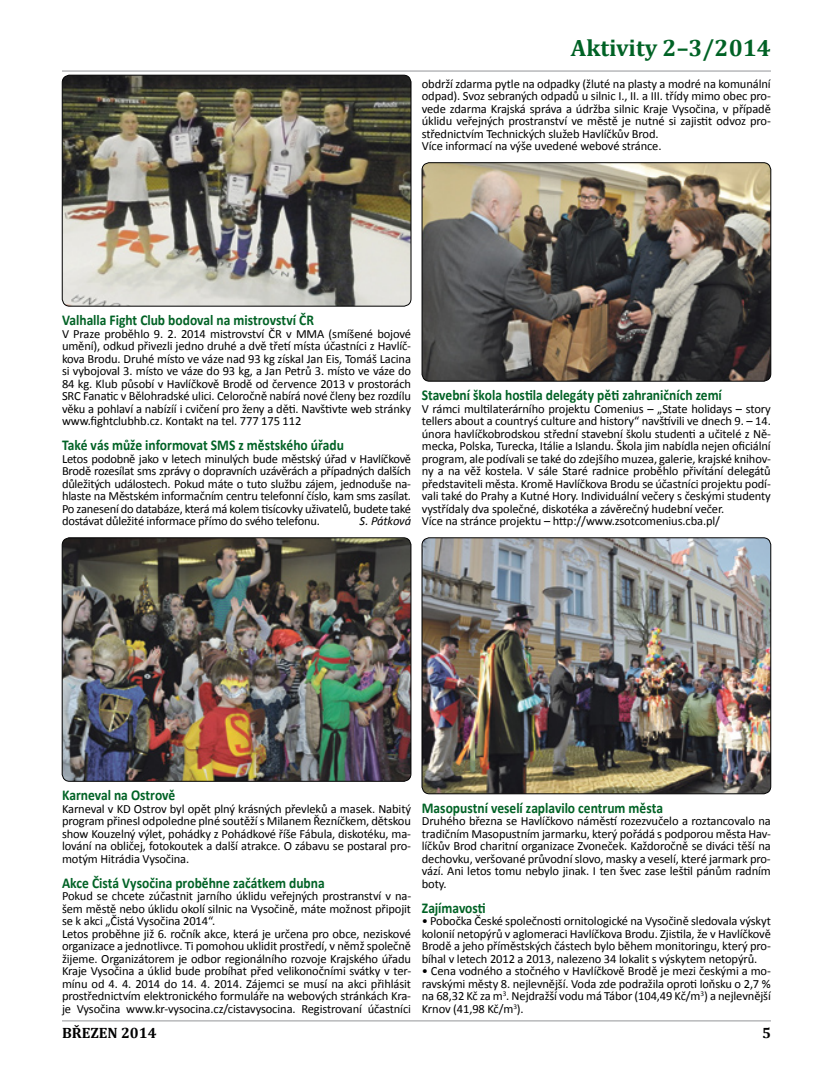
<style>
.page{position:relative;width:833px;height:1081px;background:#fff}
.page>*{position:absolute;margin:0;border:0;box-sizing:border-box;transform-origin:0 0}
.t1{font:700 23.75px "Cambria";color:#006225}
.t2{font:700 15px "Calibri";color:#006225;scale:.9 1}
.t3{font:700 15px "Cambria";color:#000}
.t4{font:12.5px/12.5px "Calibri";letter-spacing:-.01em;color:#000;text-align:justify}
.t5{font:italic 12.5px "Calibri";letter-spacing:-.015em;color:#000}
</style>
<div class="page">
<hr style="left:62px;top:71px;width:709px;height:1px;background:#939598">
<hr style="left:62px;top:1020px;width:709px;height:1px;background:#939598">
<img style="left:62px;top:75px;width:349px;height:231px">
<div style="left:62px;top:75px;width:349px;height:231px;border:1px solid #000;border-radius:8px"></div>
<img style="left:422px;top:163px;width:349px;height:218px">
<div style="left:422px;top:162px;width:349px;height:219px;border:1px solid #000;border-radius:8px"></div>
<img style="left:422px;top:538px;width:348px;height:256px">
<div style="left:422px;top:537px;width:349px;height:257px;border:1px solid #000;border-radius:8px"></div>
<img style="left:62px;top:538px;width:349px;height:243px">
<div style="left:62px;top:537px;width:349px;height:244px;border:1px solid #000;border-radius:8px"></div>
<h1 class="t1" style="left:571px;top:33px;width:201px">Aktivity 2–3/2014</h1>
<p class="t4" style="left:422px;top:77px;width:351px;text-align:left">obdrží zdarma pytle na odpadky (žluté na plasty a modré na komunální odpad). Svoz sebraných odpadů u silnic I., II. a III. třídy mimo obec pro&shy;vede zdarma Krajská správa a údržba silnic Kraje Vysočina, v případě úklidu veřejných prostranství ve městě je nutné si zajistit odvoz pro&shy;střednictvím Technických služeb Havlíčkův Brod.<br>Více informací na výše uvedené webové stránce.</p>
<p class="t2" style="left:62px;top:311px;width:281px">Valhalla Fight Club bodoval na mistrovství ČR</p>
<p class="t4" style="left:62px;top:327px;width:351px">V Praze proběhlo 9. 2. 2014 mistrovství ČR v MMA (smíšené bojové umění), odkud přivezli jedno druhé a dvě třetí místa účastníci z Havlíč&shy;kova Brodu. Druhé místo ve váze nad 93 kg získal Jan Eis, Tomáš Lacina si vybojoval 3. místo ve váze do 93 kg, a Jan Petrů 3. místo ve váze do 84 kg. Klub působí v Havlíčkově Brodě od července 2013 v prostorách SRC Fanatic v Bělohradské ulici. Celoročně nabírá nové členy bez rozdílu věku a pohlaví a nabízíí i cvičení pro ženy a děti. Navštivte web stránky www.fightclubhb.cz. Kontakt na tel. 777 175 112</p>
<p class="t2" style="left:62px;top:436px;width:315px">Také vás může informovat SMS z městského úřadu</p>
<p class="t4" style="left:62px;top:452px;width:351px">Letos podobně jako v letech minulých bude městský úřad v Havlíčkově Brodě rozesílat sms zprávy o dopravních uzávěrách a případných dalších důležitých událostech. Pokud máte o tuto službu zájem, jednoduše na&shy;hlaste na Městském informačním centru telefonní číslo, kam sms zasílat.<br>Po zanesení do databáze, která má kolem tisícovky uživatelů, budete také dostávat důležité informace přímo do svého telefonu.</p>
<p class="t5" style="left:359px;top:513px;width:53px">S. Pátková</p>
<p class="t2" style="left:422px;top:386px;width:335px">Stavební škola hostila delegáty pěti zahraničních zemí</p>
<p class="t4" style="left:422px;top:402px;width:351px;text-align:left">V rámci multilaterárního projektu Comenius – „State holidays – story tellers about a countryś culture and history“ navštívili ve dnech 9. – 14. února havlíčkobrodskou střední stavební školu studenti a učitelé z Ně&shy;mecka, Polska, Turecka, Itálie a Islandu. Škola jim nabídla nejen oficiální program, ale podívali se také do zdejšího muzea, galerie, krajské knihov&shy;ny a na věž kostela. V sále Staré radnice proběhlo přivítání delegátů představiteli města. Kromě Havlíčkova Brodu se účastníci projektu podí&shy;vali také do Prahy a Kutné Hory. Individuální večery s českými studenty vystřídaly dva společné, diskotéka a závěrečný hudební večer.<br>Více na stránce projektu – http://www.zsotcomenius.cba.pl/</p>
<p class="t2" style="left:62px;top:786px;width:127px">Karneval na Ostrově</p>
<p class="t4" style="left:62px;top:802px;width:350px">Karneval v KD Ostrov byl opět plný krásných převleků a masek. Nabitý program přinesl odpoledne plné soutěží s Milanem Řezníčkem, dětskou show Kouzelný výlet, pohádky z Pohádkové říše Fábula, diskotéku, ma&shy;lování na obličej, fotokoutek a další atrakce. O zábavu se postaral pro&shy;motým Hitrádia Vysočina.</p>
<p class="t2" style="left:62px;top:873px;width:293px">Akce Čistá Vysočina proběhne začátkem dubna</p>
<p class="t4" style="left:62px;top:889px;width:351px;text-align:left">Pokud se chcete zúčastnit jarního úklidu veřejných prostranství v na&shy;šem městě nebo úklidu okolí silnic na Vysočině, máte možnost připojit se k akci „Čistá Vysočina 2014“.<br>Letos proběhne již 6. ročník akce, která je určena pro obce, neziskové organizace a jednotlivce. Ti pomohou uklidit prostředí, v němž společně žijeme. Organizátorem je odbor regionálního rozvoje Krajského úřadu Kraje Vysočina a úklid bude probíhat před velikonočními svátky v ter&shy;mínu od 4. 4. 2014 do 14. 4. 2014. Zájemci se musí na akci přihlásit prostřednictvím elektronického formuláře na webových stránkách Kra&shy;je Vysočina www.kr-vysocina.cz/cistavysocina. Registrovaní účastníci</p>
<p class="t2" style="left:422px;top:798px;width:270px">Masopustní veselí zaplavilo centrum města</p>
<p class="t4" style="left:422px;top:814px;width:351px">Druhého března se Havlíčkovo náměstí rozezvučelo a roztancovalo na tradičním Masopustním jarmarku, který pořádá s podporou města Hav&shy;líčkův Brod charitní organizace Zvoneček. Každoročně se diváci těší na dechovku, veršované průvodní slovo, masky a veselí, které jarmark pro&shy;vází. Ani letos tomu nebylo jinak. I ten švec zase leštil pánům radním boty.</p>
<p class="t2" style="left:422px;top:898px;width:73px">Zajímavosti</p>
<p class="t4" style="left:422px;top:914px;width:350px">• Pobočka České společnosti ornitologické na Vysočině sledovala výskyt kolonií netopýrů v aglomeraci Havlíčkova Brodu. Zjistila, že v Havlíčkově Brodě a jeho příměstských částech bylo během monitoringu, který pro&shy;bíhal v letech 2012 a 2013, nalezeno 34 lokalit s výskytem netopýrů.</p>
<p class="t4" style="left:422px;top:964px;width:350px">• Cena vodného a stočného v Havlíčkově Brodě je mezi českými a mo&shy;ravskými městy 8. nejlevnější. Voda zde podražila oproti loňsku o 2,7 % na 68,32 Kč za m<sup>3</sup>. Nejdražší vodu má Tábor (104,49 Kč/m<sup>3</sup>) a nejlevnější Krnov (41,98 Kč/m<sup>3</sup>).</p>
<p class="t3" style="left:62px;top:1024px;width:96px">BŘEZEN 2014</p>
<p class="t3" style="left:762px;top:1024px;width:10px">5</p>
</div>
